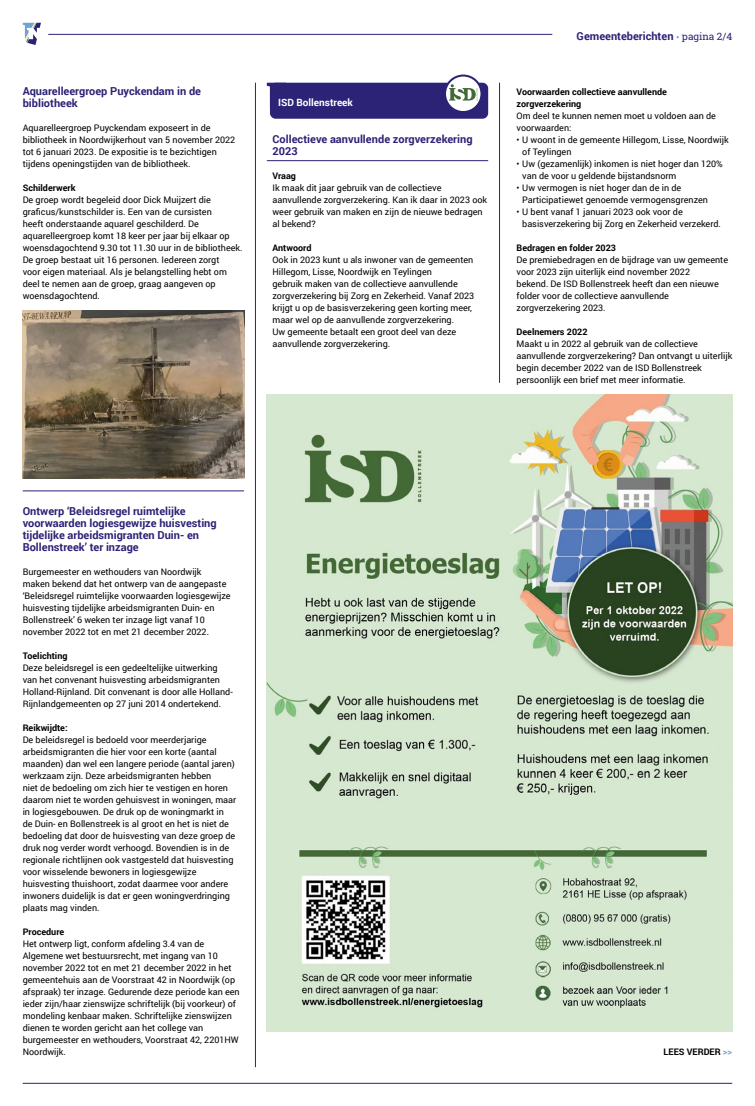
<style>
.page{position:relative;width:755px;height:1106px;background:#fff}
.page>*{position:absolute;margin:0;border:0;box-sizing:border-box;transform-origin:0 0}
._07_Kopje_Alinea_11p{font:700 11px/12px "Roboto";color:#2c2276}
._10_Kopje_onderstree{font:700 11px/12px "Roboto";letter-spacing:.005em;color:#2c2276}
._09_Kopje_Rubriek-Di{font:700 10px "Roboto";color:#fff}
._02_Body_Tekst-Plain{font:9px/12px "Roboto";color:#000}
._03__Body_Tekst-Insp{font:9px/12px "Roboto";color:#000}
._11_Tussenkopje_9pt{font:700 9px/12px "Roboto";color:#000}
._12_Tussenkopje_9pt{font:700 9px "Roboto";color:#000}
._03__Body_Tekst-Insp-2{font:700 9px "Roboto";color:#000}
.s1{font-family:"Roboto Regular 2"}
.s2{font-family:"Roboto Slab";font-weight:400;font-size:10px}
.s3{color:#72a2ce}
</style>
<div class="page">
<hr style="left:49px;top:34px;width:502px;height:1px;background:#2c2276">
<svg style="left:23px;top:23px;width:18px;height:22px"></svg>
<hr style="left:23px;top:1083px;width:708px;height:1px;background:#2c2276">
<img style="left:23px;top:311px;width:221px;height:168px">
<hr style="left:23px;top:490px;width:220px;height:1px;background:#2c2276">
<hr style="left:266px;top:160px;width:222px;height:1px;background:#2c2276">
<div style="left:270px;top:83px;width:218px;height:36px;background:#2c2276;border-radius:6px"></div>
<svg style="left:266px;top:83px;width:7px;height:34px"></svg>
<svg style="left:444px;top:76px;width:37px;height:36px"></svg>
<svg style="left:448px;top:84px;width:29px;height:17px"></svg>
<div style="left:443px;top:75px;width:39px;height:38px;border:2px solid #2c2276;border-radius:50%"></div>
<img style="left:266px;top:395px;width:465px;height:636px">
<hr style="left:499px;top:83px;width:1px;height:300px;background:#2c2276">
<hr style="left:255px;top:83px;width:1px;height:984px;background:#2c2276">
<p class="_07_Kopje_Alinea_11p" style="left:23px;top:84px;width:180px">Aquarelleergroep Puyckendam in de bibliotheek</p>
<p class="_02_Body_Tekst-Plain" style="left:23px;top:121px;width:214px">Aquarelleergroep Puyckendam exposeert in de bibliotheek in Noordwijkerhout van 5 november 2022 tot 6 januari 2023. De expositie is te bezichtigen tijdens openingstijden van de bibliotheek.</p>
<p class="_12_Tussenkopje_9pt" style="left:23px;top:181px;width:54px">Schilderwerk</p>
<p class="_02_Body_Tekst-Plain" style="left:23px;top:193px;width:221px">De groep wordt begeleid door Dick Muijzert die <span class="s1">graficus/kunstschilder is. Een van de cursisten<br></span>heeft onderstaande aquarel geschilderd. De aquarelleergroep komt 18 keer per jaar bij elkaar op woensdagochtend 9.30 tot 11.30 uur in de bibliotheek.<br>De groep bestaat uit 16 personen. Iedereen zorgt<br>voor eigen materiaal. Als je belangstelling hebt om deel te nemen aan de groep, graag aangeven op woensdagochtend.</p>
<p class="_07_Kopje_Alinea_11p" style="left:576px;top:29px;width:157px">Gemeenteberichten <sub>•</sub> <span class="s2">pagina 2/4</span></p>
<p class="_09_Kopje_Rubriek-Di" style="left:278px;top:95px;width:76px">ISD Bollenstreek</p>
<p class="_11_Tussenkopje_9pt" style="left:516px;top:85px;width:152px">Voorwaarden collectieve aanvullende zorgverzekering</p>
<p class="_03__Body_Tekst-Insp" style="left:516px;top:109px;width:201px">Om deel te kunnen nemen moet u voldoen aan de voorwaarden:</p>
<p class="_02_Body_Tekst-Plain" style="left:522px;top:133px;width:208px;text-indent:-6px">• U woont in de gemeente Hillegom, Lisse, Noordwijk of Teylingen</p>
<p class="_02_Body_Tekst-Plain" style="left:522px;top:157px;width:202px;text-indent:-6px">• Uw (gezamenlijk) inkomen is niet hoger dan 120% van de voor u geldende bijstandsnorm</p>
<p class="_02_Body_Tekst-Plain" style="left:522px;top:181px;width:187px;text-indent:-6px">• Uw vermogen is niet hoger dan de in de<br>Participatiewet genoemde vermogensgrenzen</p>
<p class="_02_Body_Tekst-Plain" style="left:522px;top:205px;width:200px;text-indent:-6px">• U bent vanaf 1 januari 2023 ook voor de basisverzekering bij Zorg en Zekerheid verzekerd.</p>
<p class="_11_Tussenkopje_9pt" style="left:516px;top:241px;width:101px">Bedragen en folder 2023</p>
<p class="_03__Body_Tekst-Insp" style="left:516px;top:253px;width:213px">De premiebedragen en de bijdrage van uw gemeente voor 2023 zijn uiterlijk eind november 2022</p>
<p class="_03__Body_Tekst-Insp" style="left:516px;top:277px;width:203px">bekend. De ISD Bollenstreek heeft dan een nieuwe folder voor de collectieve aanvullende</p>
<p class="_03__Body_Tekst-Insp" style="left:516px;top:301px;width:91px">zorgverzekering 2023.</p>
<p class="_11_Tussenkopje_9pt" style="left:516px;top:325px;width:72px">Deelnemers 2022</p>
<p class="_03__Body_Tekst-Insp" style="left:516px;top:337px;width:217px">Maakt u in 2022 al gebruik van de collectieve aanvullende zorgverzekering? Dan ontvangt u uiterlijk</p>
<p class="_03__Body_Tekst-Insp" style="left:516px;top:361px;width:187px">begin december 2022 van de ISD Bollenstreek persoonlijk een brief met meer informatie.</p>
<p class="_10_Kopje_onderstree" style="left:272px;top:132px;width:201px">Collectieve aanvullende zorgverzekering<br>2023</p>
<p class="_11_Tussenkopje_9pt" style="left:272px;top:169px;width:25px">Vraag</p>
<p class="_03__Body_Tekst-Insp" style="left:272px;top:181px;width:216px">Ik maak dit jaar gebruik van de collectieve aanvullende zorgverzekering. Kan ik daar in 2023 ook weer gebruik van maken en zijn de nieuwe bedragen al bekend?</p>
<p class="_11_Tussenkopje_9pt" style="left:272px;top:241px;width:40px">Antwoord</p>
<p class="_03__Body_Tekst-Insp" style="left:272px;top:253px;width:203px">Ook in 2023 kunt u als inwoner van de gemeenten Hillegom, Lisse, Noordwijk en Teylingen<br>gebruik maken van de collectieve aanvullende zorgverzekering bij Zorg en Zekerheid. Vanaf 2023 krijgt u op de basisverzekering geen korting meer, maar wel op de aanvullende zorgverzekering.<br>Uw gemeente betaalt een groot deel van deze aanvullende zorgverzekering.</p>
<p class="_07_Kopje_Alinea_11p" style="left:23px;top:504px;width:195px">Ontwerp ‘Beleidsregel ruimtelijke voorwaarden logiesgewijze huisvesting tijdelijke arbeidsmigranten Duin- en Bollenstreek’ ter inzage</p>
<p class="_02_Body_Tekst-Plain" style="left:23px;top:565px;width:209px">Burgemeester en wethouders van Noordwijk maken bekend dat het ontwerp van de aangepaste ‘Beleidsregel ruimtelijke voorwaarden logiesgewijze huisvesting tijdelijke arbeidsmigranten Duin- en Bollenstreek’ 6 weken ter inzage ligt vanaf 10 november 2022 tot en met 21 december 2022.</p>
<p class="_12_Tussenkopje_9pt" style="left:23px;top:649px;width:46px">Toelichting</p>
<p class="_02_Body_Tekst-Plain" style="left:23px;top:661px;width:211px">Deze beleidsregel is een gedeeltelijke uitwerking van het convenant huisvesting arbeidsmigranten Holland-Rijnland. Dit convenant is door alle Holland-Rijnlandgemeenten op 27 juni 2014 ondertekend.</p>
<p class="_12_Tussenkopje_9pt" style="left:23px;top:721px;width:46px">Reikwijdte:</p>
<p class="_02_Body_Tekst-Plain" style="left:23px;top:733px;width:215px">De beleidsregel is bedoeld voor meerderjarige arbeidsmigranten die hier voor een korte (aantal maanden) dan wel een langere periode (aantal jaren) werkzaam zijn. Deze arbeidsmigranten hebben<br>niet de bedoeling om zich hier te vestigen en horen daarom niet te worden gehuisvest in woningen, maar in logiesgebouwen. De druk op de woningmarkt in<br>de Duin- en Bollenstreek is al groot en het is niet de bedoeling dat door de huisvesting van deze groep de druk nog verder wordt verhoogd. Bovendien is in de regionale richtlijnen ook vastgesteld dat huisvesting voor wisselende bewoners in logiesgewijze huisvesting thuishoort, zodat daarmee voor andere inwoners duidelijk is dat er geen woningverdringing plaats mag vinden.</p>
<p class="_12_Tussenkopje_9pt" style="left:23px;top:925px;width:43px">Procedure</p>
<p class="_02_Body_Tekst-Plain" style="left:23px;top:937px;width:218px">Het ontwerp ligt, conform afdeling 3.4 van de Algemene wet bestuursrecht, met ingang van 10 november 2022 tot en met 21 december 2022 in het gemeentehuis aan de Voorstraat 42 in Noordwijk (op afspraak) ter inzage. Gedurende deze periode kan een ieder zijn/haar zienswijze schriftelijk (bij voorkeur) of mondeling kenbaar maken. Schriftelijke zienswijzen dienen te worden gericht aan het college van burgemeester en wethouders, Voorstraat 42, 2201HW Noordwijk.</p>
<p class="_03__Body_Tekst-Insp-2" style="left:663px;top:1045px;width:70px">LEES VERDER <span class="s3">&gt;&gt;</span></p>
</div>
